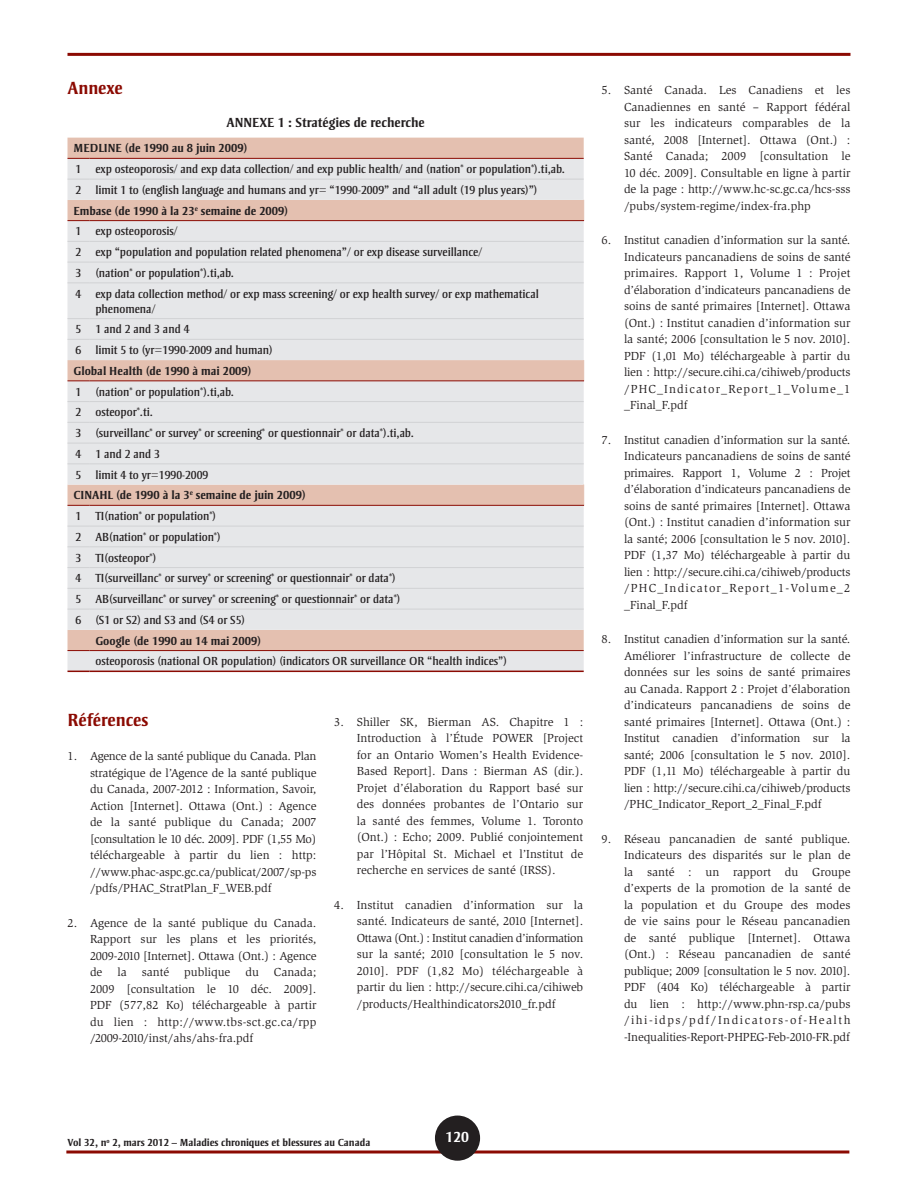
<style>
.page{position:relative;width:918px;height:1188px;background:#fff}
.page>*{position:absolute;margin:0;border:0;box-sizing:border-box;transform-origin:0 0}
.t1{font:700 18px "Strayhorn MT Std";color:#8b0a02}
.t2{font:700 15px "Strayhorn MT Std";color:#fff}
.t3{font:700 13.5px "Strayhorn MT Std";color:#231f20}
.t4{font:12px/16.5px "Slimbach Std";color:#231f20;text-align:justify}
.t5{font:12px/20.7px "Strayhorn MT Std";color:#231f20}
.t6{font:700 12px "Strayhorn MT Std";color:#231f20}
.t7{font:700 10.5px "Strayhorn MT Std";color:#231f20}
.s1{font-weight:700}
</style>
<div class="page">
<svg style="left:66px;top:1150px;width:783px;height:4px;background:#a74741"></svg>
<hr style="left:68px;top:53px;width:782px;height:3px;background:#8b0a02">
<div style="left:435px;top:1116px;width:45px;height:45px;background:#231f20;border-radius:50%"></div>
<div style="left:68px;top:138px;width:516px;height:20px;background:#e4c0b0"></div>
<svg style="left:68px;top:159px;width:516px;height:512px;background:#e5e0df"></svg>
<svg style="left:583px;top:200px;width:1px;height:20px"></svg>
<svg style="left:68px;top:220px;width:21px;height:1px"></svg>
<svg style="left:68px;top:505px;width:21px;height:1px"></svg>
<hr style="left:89px;top:220px;width:495px;height:1px;background:#8b0a02">
<svg style="left:68px;top:158px;width:21px;height:1px"></svg>
<hr style="left:89px;top:158px;width:495px;height:1px;background:#8b0a02">
<svg style="left:583px;top:360px;width:1px;height:20px"></svg>
<svg style="left:68px;top:380px;width:21px;height:1px"></svg>
<hr style="left:89px;top:380px;width:495px;height:1px;background:#8b0a02">
<svg style="left:583px;top:485px;width:1px;height:20px"></svg>
<hr style="left:89px;top:505px;width:495px;height:1px;background:#8b0a02">
<svg style="left:68px;top:650px;width:21px;height:1px"></svg>
<hr style="left:89px;top:650px;width:495px;height:1px;background:#8b0a02">
<svg style="left:68px;top:671px;width:21px;height:1px"></svg>
<hr style="left:89px;top:671px;width:495px;height:1px;background:#8b0a02">
<svg style="left:68px;top:179px;width:21px;height:1px"></svg>
<hr style="left:89px;top:179px;width:495px;height:1px;background:#d1d2d4">
<svg style="left:68px;top:241px;width:21px;height:1px"></svg>
<hr style="left:89px;top:241px;width:495px;height:1px;background:#d1d2d4">
<svg style="left:68px;top:262px;width:21px;height:1px"></svg>
<hr style="left:89px;top:262px;width:495px;height:1px;background:#d1d2d4">
<svg style="left:68px;top:282px;width:21px;height:1px"></svg>
<hr style="left:89px;top:282px;width:495px;height:1px;background:#d1d2d4">
<svg style="left:68px;top:318px;width:21px;height:1px"></svg>
<hr style="left:89px;top:318px;width:495px;height:1px;background:#d1d2d4">
<svg style="left:68px;top:339px;width:21px;height:1px"></svg>
<hr style="left:89px;top:339px;width:495px;height:1px;background:#d1d2d4">
<svg style="left:68px;top:401px;width:21px;height:1px"></svg>
<hr style="left:89px;top:401px;width:495px;height:1px;background:#d1d2d4">
<svg style="left:68px;top:422px;width:21px;height:1px"></svg>
<hr style="left:89px;top:422px;width:495px;height:1px;background:#d1d2d4">
<svg style="left:68px;top:443px;width:21px;height:1px"></svg>
<hr style="left:89px;top:443px;width:495px;height:1px;background:#d1d2d4">
<svg style="left:68px;top:463px;width:21px;height:1px"></svg>
<hr style="left:89px;top:463px;width:495px;height:1px;background:#d1d2d4">
<svg style="left:68px;top:526px;width:21px;height:1px"></svg>
<hr style="left:89px;top:526px;width:495px;height:1px;background:#d1d2d4">
<svg style="left:68px;top:546px;width:21px;height:1px"></svg>
<hr style="left:89px;top:546px;width:495px;height:1px;background:#d1d2d4">
<svg style="left:68px;top:567px;width:21px;height:1px"></svg>
<hr style="left:89px;top:567px;width:495px;height:1px;background:#d1d2d4">
<svg style="left:68px;top:588px;width:21px;height:1px"></svg>
<hr style="left:89px;top:588px;width:495px;height:1px;background:#d1d2d4">
<svg style="left:68px;top:609px;width:21px;height:1px"></svg>
<hr style="left:89px;top:609px;width:495px;height:1px;background:#d1d2d4">
<h1 class="t1" style="left:68px;top:78px;width:57px">Annexe</h1>
<p class="t3" style="left:227px;top:115px;width:10px">Anne</p>
<p class="t3" style="left:259px;top:115px;width:167px">xe 1 : Stratégies de recherche</p>
<p class="t6" style="left:74px;top:141px;width:175px">MEDLINE (de 1990 au 8 juin 2009)</p>
<p class="t5" style="left:74px;top:159px;width:493px">1 exp osteoporosis/ and exp data collection/ and exp public health/ and (nation* or population*).ti,ab.<br>2 limit 1 to (english language and humans and yr= “1990-2009” and “all adult (19 plus years)”)<br><span class="s1">Embase (de 1990 à la 23</span><sup>e</sup> <span class="s1">semaine de 2009)<br></span>1 exp osteoporosis/<br>2 exp “population and population related phenomena”/ or exp disease surveillance/<br>3 (nation* or population*).ti,ab.<br>4 exp data collection method/ or exp mass screening/ or exp health survey/ or exp mathematical</p>
<p class="t5" style="left:76px;top:298px;width:199px;text-indent:20px">phenomena/<br>5 1 and 2 and 3 and 4<br>6 limit 5 to (yr=1990-2009 and human)</p>
<p class="t6" style="left:74px;top:364px;width:180px">Global Health (de 1990 à mai 2009)</p>
<p class="t5" style="left:74px;top:381px;width:342px">1 (nation* or population*).ti,ab.<br>2 osteopor*.ti.<br>3 (surveillanc* or survey* or screening* or questionnair* or data*).ti,ab.<br>4 1 and 2 and 3<br>5 limit 4 to yr=1990-2009<br><span class="s1">CINAHL (de 1990 à la 3</span><sup>e</sup> <span class="s1">semaine de juin 2009)<br></span>1 TI(nation* or population*)<br>2 AB(nation* or population*)<br>3 TI(osteopor*)<br>4 TI(surveillanc* or survey* or screening* or questionnair* or data*)<br>5 AB(surveillanc* or survey* or screening* or questionnair* or data*)<br>6 (S1 or S2) and S3 and (S4 or S5)</p>
<p class="t6" style="left:95px;top:634px;width:167px">Google (de 1990 au 14 mai 2009)</p>
<p class="t5" style="left:95px;top:651px;width:413px">osteoporosis (national OR population) (indicators OR surveillance OR “health indices”)</p>
<h1 class="t1" style="left:68px;top:709px;width:82px">Références</h1>
<p class="t4" style="left:90px;top:748px;width:228px;text-indent:-22px">1. Agence de la santé publique du Canada. Plan stratégique de l’Agence de la santé publique du Canada, 2007-2012 : Information, Savoir, Action [Internet]. Ottawa (Ont.) : Agence de la santé publique du Canada; 2007 [consultation le 10 déc. 2009]. PDF (1,55 Mo) téléchargeable à partir du lien : http: //www.phac-aspc.gc.ca/publicat/2007/sp-ps /pdfs/PHAC_StratPlan_F_WEB.pdf</p>
<p class="t4" style="left:90px;top:914px;width:228px;text-indent:-22px">2. Agence de la santé publique du Canada.<br>Rapport sur les plans et les priorités, 2009-2010 [Internet]. Ottawa (Ont.) : Agence de la santé publique du Canada; 2009 [consultation le 10 déc. 2009].<br>PDF (577,82 Ko) téléchargeable à partir du lien : http://www.tbs-sct.gc.ca/rpp /2009-2010/inst/ahs/ahs-fra.pdf</p>
<p class="t4" style="left:357px;top:713px;width:228px;text-indent:-22px">3. Shiller SK, Bierman AS. Chapitre 1 :<br>Introduction à l’Étude POWER [Project for an Ontario Women’s Health Evidence-Based Report]. Dans : Bierman AS (dir.).<br>Projet d’élaboration du Rapport basé sur des données probantes de l’Ontario sur la santé des femmes, Volume 1. Toronto (Ont.) : Echo; 2009. Publié conjointement par l’Hôpital St. Michael et l’Institut de recherche en services de santé (IRSS).</p>
<p class="t4" style="left:357px;top:896px;width:228px;text-indent:-22px">4. Institut canadien d’information sur la santé. Indicateurs de santé, 2010 [Internet].<br>Ottawa (Ont.) : Institut canadien d’information sur la santé; 2010 [consultation le 5 nov.<br>2010]. PDF (1,82 Mo) téléchargeable à partir du lien : http://secure.cihi.ca/cihiweb /products/Healthindicators2010_fr.pdf</p>
<p class="t4" style="left:624px;top:82px;width:228px;text-indent:-22px">5. Santé Canada. Les Canadiens et les Canadiennes en santé – Rapport fédéral sur les indicateurs comparables de la santé, 2008 [Internet]. Ottawa (Ont.) :<br>Santé Canada; 2009 [consultation le 10 déc. 2009]. Consultable en ligne à partir de la page : http://www.hc-sc.gc.ca/hcs-sss /pubs/system-regime/index-fra.php</p>
<p class="t4" style="left:624px;top:232px;width:228px;text-indent:-22px">6. Institut canadien d’information sur la santé.<br>Indicateurs pancanadiens de soins de santé primaires. Rapport 1, Volume 1 : Projet d’élaboration d’indicateurs pancanadiens de soins de santé primaires [Internet]. Ottawa (Ont.) : Institut canadien d’information sur la santé; 2006 [consultation le 5 nov. 2010].<br>PDF (1,01 Mo) téléchargeable à partir du lien : http://secure.cihi.ca/cihiweb/products /PHC_Indicator_Report_1_Volume_1 _Final_F.pdf</p>
<p class="t4" style="left:624px;top:431px;width:228px;text-indent:-22px">7. Institut canadien d’information sur la santé.<br>Indicateurs pancanadiens de soins de santé primaires. Rapport 1, Volume 2 : Projet d’élaboration d’indicateurs pancanadiens de soins de santé primaires [Internet]. Ottawa (Ont.) : Institut canadien d’information sur la santé; 2006 [consultation le 5 nov. 2010].<br>PDF (1,37 Mo) téléchargeable à partir du lien : http://secure.cihi.ca/cihiweb/products /PHC_Indicator_Report_1-Volume_2 _Final_F.pdf</p>
<p class="t4" style="left:624px;top:631px;width:228px;text-indent:-22px">8. Institut canadien d’information sur la santé.<br>Améliorer l’infrastructure de collecte de données sur les soins de santé primaires au Canada. Rapport 2 : Projet d’élaboration d’indicateurs pancanadiens de soins de santé primaires [Internet]. Ottawa (Ont.) :<br>Institut canadien d’information sur la santé; 2006 [consultation le 5 nov. 2010].<br>PDF (1,11 Mo) téléchargeable à partir du lien : http://secure.cihi.ca/cihiweb/products /PHC_Indicator_Report_2_Final_F.pdf</p>
<p class="t4" style="left:624px;top:830px;width:228px;text-indent:-22px">9. Réseau pancanadien de santé publique.<br>Indicateurs des disparités sur le plan de la santé : un rapport du Groupe d’experts de la promotion de la santé de la population et du Groupe des modes de vie sains pour le Réseau pancanadien de santé publique [Internet]. Ottawa (Ont.) : Réseau pancanadien de santé publique; 2009 [consultation le 5 nov. 2010].<br>PDF (404 Ko) téléchargeable à partir du lien : http://www.phn-rsp.ca/pubs /ihi-idps/pdf/Indicators-of-Health -Inequalities-Report-PHPEG-Feb-2010-FR.pdf</p>
<p class="t7" style="left:68px;top:1137px;width:304px">Vol 32, n<sup>o</sup> 2, mars 2012 – Maladies chroniques et blessures au Canada</p>
<p class="t2" style="left:446px;top:1128px;width:25px">120</p>
</div>
